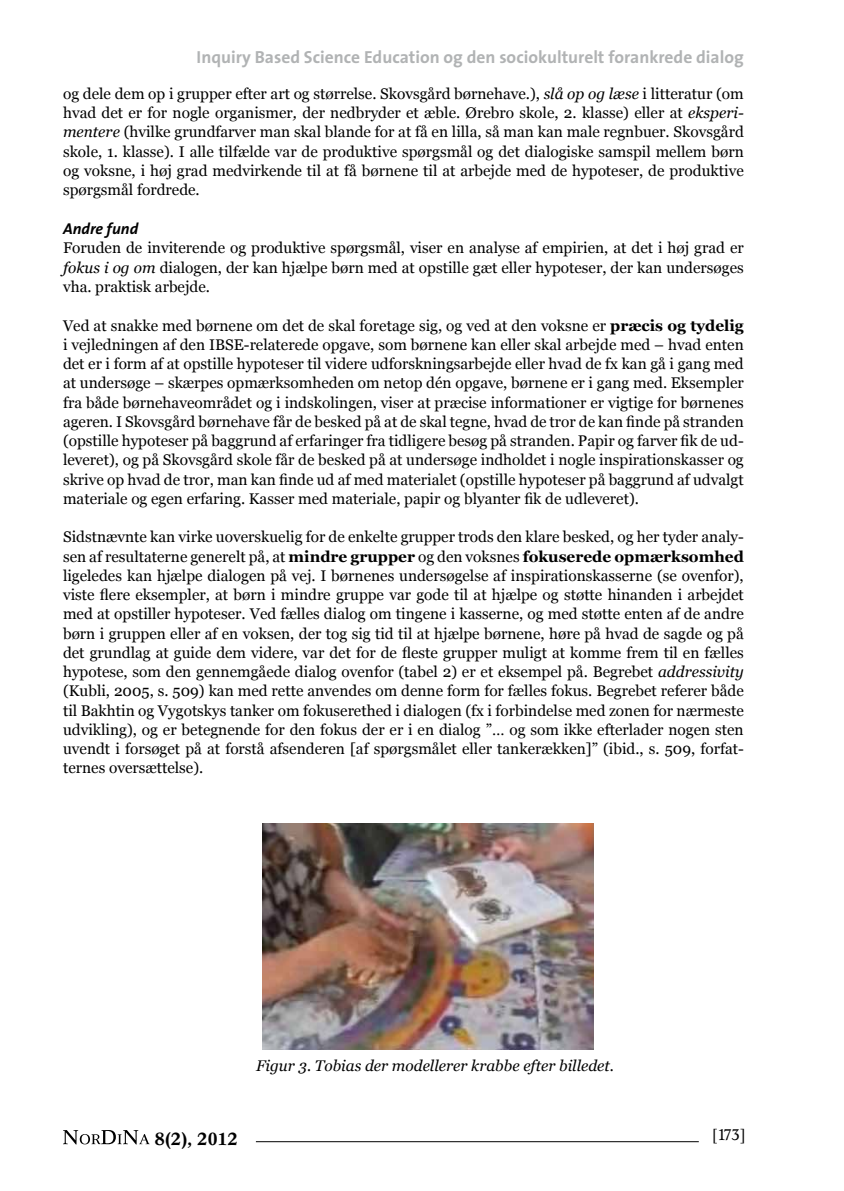
<style>
.page{position:relative;width:844px;height:1191px;background:#fff}
.page>*{position:absolute;margin:0;border:0;box-sizing:border-box;transform-origin:0 0}
.t1{font:700 17.5px "The Sans";color:#b1b3b4}
.t2{font:500 17.5px "Concorde BE";color:#000}
.t3{font:italic 700 15.75px "The Sans";color:#000}
.t4{font:15.4px/19.2px "Georgia";color:#000;text-align:justify}
.t5{font:italic 15.4px "Georgia";color:#000}
.t6{font:15.4px "Concorde BE";color:#000}
.s1{font-style:italic}
.s2{font-weight:700}
</style>
<div class="page">
<svg style="left:63px;top:1130px;width:86px;height:14px"></svg>
<hr style="left:256px;top:1141px;width:442px;height:1px;background:#000">
<img style="left:262px;top:823px;width:331px;height:226px">
<p class="t1" style="left:196px;top:42px;width:548px">Inquiry Based Science Education og den sociokulturelt forankrede dialog</p>
<p class="t4" style="left:63px;top:84px;width:682px">og dele dem op i grupper efter art og størrelse. Skovsgård børnehave.), <span class="s1">slå op og læse</span> i litteratur (om hvad det er for nogle organismer<span class="s1">,</span> der nedbryder et æble. Ørebro skole, 2. klasse) eller at <span class="s1">eksperi&shy;mentere</span> (hvilke grundfarver man skal blande for at få en lilla, så man kan male regnbuer. Skovsgård skole, 1. klasse). I alle tilfælde var de produktive spørgsmål og det dialogiske samspil mellem børn og voksne, i høj grad medvirkende til at få børnene til at arbejde med de hypoteser, de produktive spørgsmål fordrede.</p>
<p class="t3" style="left:63px;top:216px;width:77px">Andre fund</p>
<p class="t4" style="left:63px;top:239px;width:682px">Foruden de inviterende og produktive spørgsmål, viser en analyse af empirien, at det i høj grad er <span class="s1">fokus i og om</span> dialogen, der kan hjælpe børn med at opstille gæt eller hypoteser, der kan undersøges vha. praktisk arbejde.</p>
<p class="t4" style="left:63px;top:316px;width:682px">Ved at snakke med børnene om det de skal foretage sig, og ved at den voksne er <span class="s2">præcis og tydelig </span>i vejledningen af den IBSE-relaterede opgave, som børnene kan eller skal arbejde med – hvad enten det er i form af at opstille hypoteser til videre udforskningsarbejde eller hvad de fx kan gå i gang med at undersøge – skærpes opmærksomheden om netop dén opgave, børnene er i gang med. Eksempler fra både børnehaveområdet og i indskolingen, viser at præcise informationer er vigtige for børnenes ageren. I Skovsgård børnehave får de besked på at de skal tegne, hvad de tror de kan finde på stranden (opstille hypoteser på baggrund af erfaringer fra tidligere besøg på stranden. Papir og farver fik de ud&shy;leveret), og på Skovsgård skole får de besked på at undersøge indholdet i nogle inspirationskasser og skrive op hvad de tror, man kan finde ud af med materialet (opstille hypoteser på baggrund af udvalgt materiale og egen erfaring. Kasser med materiale, papir og blyanter fik de udleveret).</p>
<p class="t4" style="left:63px;top:528px;width:682px">Sidstnævnte kan virke uoverskuelig for de enkelte grupper trods den klare besked, og her tyder analy&shy;sen af resultaterne generelt på, at <span class="s2">mindre grupper</span> og den voksnes <span class="s2">fokuserede opmærksomhed </span>ligeledes kan hjælpe dialogen på vej. I børnenes undersøgelse af inspirationskasserne (se ovenfor), viste flere eksempler, at børn i mindre gruppe var gode til at hjælpe og støtte hinanden i arbejdet med at opstiller hypoteser. Ved fælles dialog om tingene i kasserne, og med støtte enten af de andre børn i gruppen eller af en voksen, der tog sig tid til at hjælpe børnene, høre på hvad de sagde og på det grundlag at guide dem videre, var det for de fleste grupper muligt at komme frem til en fælles hypotese, som den gennemgåede dialog ovenfor (tabel 2) er et eksempel på. Begrebet <span class="s1">addressivity </span>(Kubli, 2005, s. 509) kan med rette anvendes om denne form for fælles fokus. Begrebet referer både til Bakhtin og Vygotskys tanker om fokuserethed i dialogen (fx i forbindelse med zonen for nærmeste udvikling), og er betegnende for den fokus der er i en dialog ”… og som ikke efterlader nogen sten uvendt i forsøget på at forstå afsenderen [af spørgsmålet eller tankerækken]” (ibid., s. 509, forfat&shy;ternes oversættelse).</p>
<p class="t5" style="left:256px;top:1056px;width:359px">Figur 3. Tobias der modellerer krabbe efter billedet.</p>
<p class="t2" style="left:155px;top:1128px;width:84px">8(2), 2012</p>
<p class="t6" style="left:711px;top:1125px;width:36px">[173]</p>
</div>
